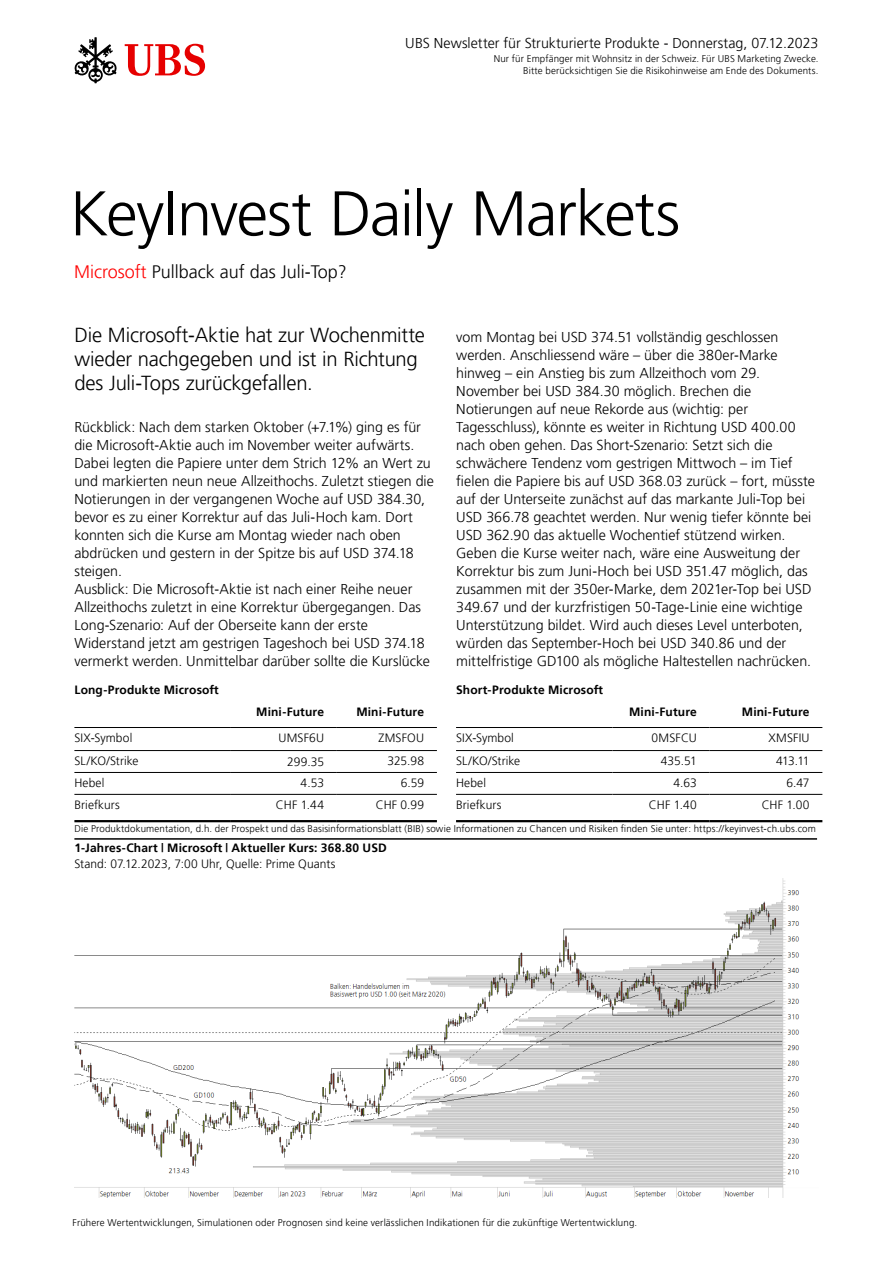
<style>
.page{position:relative;width:893px;height:1263px;background:#fff}
.page>*{position:absolute;margin:0;border:0;box-sizing:border-box;transform-origin:0 0}
.t1{font:300 63px "Frutiger 45";letter-spacing:-.02em;color:#000}
.t2{font:300 20.25px/24px "Frutiger 45";letter-spacing:-.01em;color:#000}
.t3{font:300 18px "Frutiger 45";color:#000}
.t4{font:300 14.25px/18px "Frutiger 45";color:#000}
.t5{font:300 12px "Frutiger 45";letter-spacing:.01em;color:#000}
.t6{font:300 12px "Frutiger 45";letter-spacing:.015em;color:#000}
.t7{font:300 9.75px/12px "Frutiger 45";letter-spacing:.015em;color:#000;text-align:right}
.s1{color:#f00}
</style>
<div class="page">
<svg style="left:125px;top:44px;width:80px;height:32px"></svg>
<svg style="left:74px;top:37px;width:43px;height:46px"></svg>
<img style="left:74px;top:878px;width:726px;height:319px">
<hr style="left:337px;top:750px;width:100px;height:1px;background:#000">
<hr style="left:74px;top:727px;width:157px;height:1px;background:#000">
<hr style="left:231px;top:727px;width:106px;height:1px;background:#000">
<hr style="left:337px;top:727px;width:100px;height:1px;background:#000">
<hr style="left:74px;top:750px;width:157px;height:1px;background:#000">
<hr style="left:231px;top:750px;width:106px;height:1px;background:#000">
<hr style="left:231px;top:772px;width:106px;height:1px;background:#000">
<hr style="left:74px;top:772px;width:157px;height:1px;background:#000">
<hr style="left:337px;top:772px;width:100px;height:1px;background:#000">
<hr style="left:74px;top:794px;width:157px;height:1px;background:#000">
<hr style="left:231px;top:794px;width:106px;height:1px;background:#000">
<hr style="left:337px;top:794px;width:100px;height:1px;background:#000">
<hr style="left:74px;top:820px;width:157px;height:2px;background:#000">
<hr style="left:231px;top:820px;width:106px;height:2px;background:#000">
<hr style="left:337px;top:820px;width:100px;height:2px;background:#000">
<hr style="left:710px;top:750px;width:112px;height:1px;background:#000">
<hr style="left:456px;top:727px;width:156px;height:1px;background:#000">
<hr style="left:612px;top:727px;width:98px;height:1px;background:#000">
<hr style="left:710px;top:727px;width:112px;height:1px;background:#000">
<hr style="left:456px;top:750px;width:156px;height:1px;background:#000">
<hr style="left:612px;top:750px;width:98px;height:1px;background:#000">
<hr style="left:456px;top:772px;width:156px;height:1px;background:#000">
<hr style="left:612px;top:772px;width:98px;height:1px;background:#000">
<hr style="left:710px;top:772px;width:112px;height:1px;background:#000">
<hr style="left:456px;top:794px;width:156px;height:1px;background:#000">
<hr style="left:612px;top:794px;width:98px;height:1px;background:#000">
<hr style="left:710px;top:794px;width:112px;height:1px;background:#000">
<hr style="left:456px;top:820px;width:156px;height:2px;background:#000">
<hr style="left:612px;top:820px;width:98px;height:2px;background:#000">
<hr style="left:710px;top:820px;width:112px;height:2px;background:#000">
<hr style="left:74px;top:838px;width:743px;height:2px;background:#000">
<p class="t4" style="left:405px;top:34px;width:415px">UBS Newsletter für Strukturierte Produkte - Donnerstag, 07.12.2023</p>
<p class="t7" style="left:494px;top:53px;width:326px">Nur für Empfänger mit Wohnsitz in der Schweiz. Für UBS Marketing Zwecke.<br>Bitte berücksichtigen Sie die Risikohinweise am Ende des Dokuments.</p>
<h1 class="t1" style="left:70px;top:177px;width:612px">KeyInvest Daily Markets</h1>
<p class="t3" style="left:74px;top:261px;width:274px"><span class="s1">Microsoft</span> Pullback auf das Juli-Top?</p>
<h2 class="t2" style="left:74px;top:323px;width:352px">Die Microsoft-Aktie hat zur Wochenmitte wieder nachgegeben und ist in Richtung des Juli-Tops zurückgefallen.</h2>
<p class="t4" style="left:74px;top:418px;width:361px">Rückblick: Nach dem starken Oktober (+7.1%) ging es für die Microsoft-Aktie auch im November weiter aufwärts.<br>Dabei legten die Papiere unter dem Strich 12% an Wert zu und markierten neun neue Allzeithochs. Zuletzt stiegen die Notierungen in der vergangenen Woche auf USD 384.30, bevor es zu einer Korrektur auf das Juli-Hoch kam. Dort konnten sich die Kurse am Montag wieder nach oben abdrücken und gestern in der Spitze bis auf USD 374.18 steigen.<br>Ausblick: Die Microsoft-Aktie ist nach einer Reihe neuer Allzeithochs zuletzt in eine Korrektur übergegangen. Das Long-Szenario: Auf der Oberseite kann der erste Widerstand jetzt am gestrigen Tageshoch bei USD 374.18 vermerkt werden. Unmittelbar darüber sollte die Kurslücke</p>
<p class="t4" style="left:456px;top:328px;width:360px">vom Montag bei USD 374.51 vollständig geschlossen werden. Anschliessend wäre – über die 380er-Marke hinweg – ein Anstieg bis zum Allzeithoch vom 29.<br>November bei USD 384.30 möglich. Brechen die Notierungen auf neue Rekorde aus (wichtig: per Tagesschluss), könnte es weiter in Richtung USD 400.00 nach oben gehen. Das Short-Szenario: Setzt sich die schwächere Tendenz vom gestrigen Mittwoch – im Tief fielen die Papiere bis auf USD 368.03 zurück – fort, müsste auf der Unterseite zunächst auf das markante Juli-Top bei USD 366.78 geachtet werden. Nur wenig tiefer könnte bei USD 362.90 das aktuelle Wochentief stützend wirken.<br>Geben die Kurse weiter nach, wäre eine Ausweitung der Korrektur bis zum Juni-Hoch bei USD 351.47 möglich, das zusammen mit der 350er-Marke, dem 2021er-Top bei USD 349.67 und der kurzfristigen 50-Tage-Linie eine wichtige Unterstützung bildet. Wird auch dieses Level unterboten, würden das September-Hoch bei USD 340.86 und der mittelfristige GD100 als mögliche Haltestellen nachrücken.</p>
<p class="t6" style="left:74px;top:682px;width:146px">Long-Produkte Microsoft</p>
<p class="t6" style="left:456px;top:682px;width:149px">Short-Produkte Microsoft</p>
<p class="t6" style="left:256px;top:704px;width:69px">Mini-Future</p>
<p class="t6" style="left:356px;top:704px;width:69px">Mini-Future</p>
<p class="t6" style="left:629px;top:704px;width:69px">Mini-Future</p>
<p class="t6" style="left:742px;top:704px;width:69px">Mini-Future</p>
<p class="t5" style="left:74px;top:731px;width:59px">SIX-Symbol</p>
<p class="t5" style="left:279px;top:731px;width:47px">UMSF6U</p>
<p class="t5" style="left:379px;top:731px;width:47px">ZMSFOU</p>
<p class="t5" style="left:74px;top:754px;width:66px">SL/KO/Strike</p>
<p class="t5" style="left:287px;top:755px;width:38px">299.35</p>
<p class="t5" style="left:388px;top:754px;width:38px">325.98</p>
<p class="t5" style="left:74px;top:776px;width:32px">Hebel</p>
<p class="t5" style="left:301px;top:776px;width:25px">4.53</p>
<p class="t5" style="left:401px;top:776px;width:25px">6.59</p>
<p class="t5" style="left:74px;top:797px;width:47px">Briefkurs</p>
<p class="t5" style="left:276px;top:797px;width:50px">CHF 1.44</p>
<p class="t5" style="left:376px;top:797px;width:50px">CHF 0.99</p>
<p class="t5" style="left:456px;top:731px;width:59px">SIX-Symbol</p>
<p class="t5" style="left:652px;top:731px;width:47px">0MSFCU</p>
<p class="t5" style="left:769px;top:731px;width:43px">XMSFIU</p>
<p class="t5" style="left:456px;top:754px;width:66px">SL/KO/Strike</p>
<p class="t5" style="left:661px;top:754px;width:37px">435.51</p>
<p class="t5" style="left:776px;top:754px;width:35px">413.11</p>
<p class="t5" style="left:456px;top:776px;width:32px">Hebel</p>
<p class="t5" style="left:673px;top:776px;width:25px">4.63</p>
<p class="t5" style="left:786px;top:776px;width:25px">6.47</p>
<p class="t5" style="left:456px;top:797px;width:47px">Briefkurs</p>
<p class="t5" style="left:649px;top:797px;width:49px">CHF 1.40</p>
<p class="t5" style="left:762px;top:797px;width:49px">CHF 1.00</p>
<p class="t7" style="left:74px;top:822px;width:743px">Die Produktdokumentation, d.h. der Prospekt und das Basisinformationsblatt (BIB) sowie Informationen zu Chancen und Risiken finden Sie unter: https://keyinvest-ch.ubs.com</p>
<p class="t6" style="left:74px;top:841px;width:314px">1-Jahres-Chart | Microsoft | Aktueller Kurs: 368.80 USD</p>
<p class="t5" style="left:74px;top:857px;width:263px">Stand: 07.12.2023, 7:00 Uhr, Quelle: Prime Quants</p>
<p class="t7" style="left:73px;top:1216px;width:566px">Frühere Wertentwicklungen, Simulationen oder Prognosen sind keine verlässlichen Indikationen für die zukünftige Wertentwicklung.</p>
</div>
